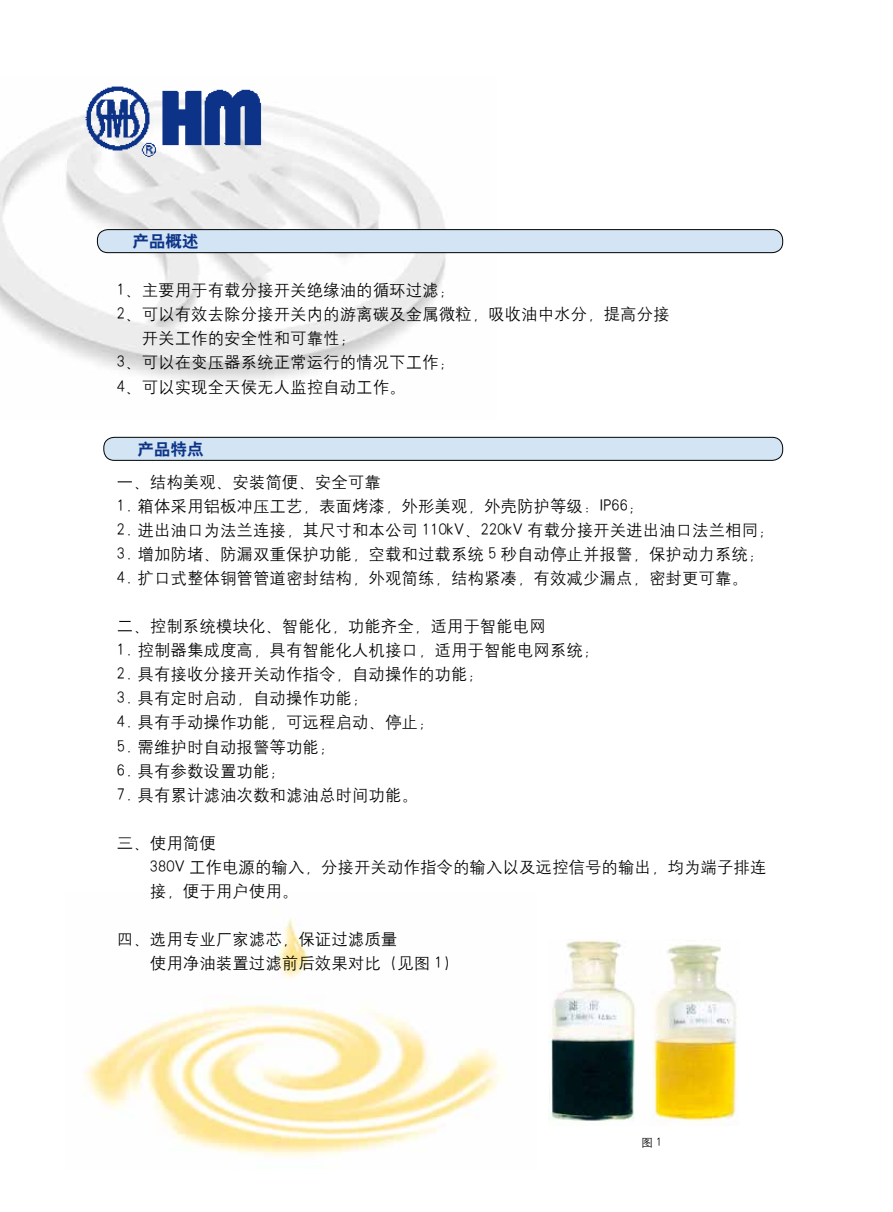
<style>
.page{position:relative;width:893px;height:1212px;background:#fff}
.page>*{position:absolute;margin:0;border:0;box-sizing:border-box;transform-origin:0 0}
.t1{font:16.5px/24px "H Yg 2 gj";color:#000}
.t2{font:16.5px "H Yb 2 gj";color:#0c3388}
.t3{font:12px "H Yg 2 gj";color:#000}
</style>
<div class="page">
<img style="left:84px;top:917px;width:417px;height:240px">
<img style="left:0;top:110px;width:497px;height:272px">
<img style="left:65px;top:86px;width:221px;height:96px">
<div style="left:97px;top:230px;width:686px;height:23px;background:#d3e5f4;border-radius:10px"></div>
<div style="left:97px;top:229px;width:686px;height:24px;border:1px solid #000;border-radius:10px"></div>
<img style="left:548px;top:940px;width:190px;height:186px">
<div style="left:104px;top:437px;width:679px;height:23px;background:#d3e5f4;border-radius:10px"></div>
<div style="left:103px;top:437px;width:680px;height:24px;border:1px solid #000;border-radius:10px"></div>
<p class="t2" style="left:133px;top:233px;width:67px">产品概述</p>
<p class="t1" style="left:117px;top:278px;width:340px">1、主要用于有载分接开关绝缘油的循环过滤；</p>
<p class="t1" style="left:117px;top:302px;width:554px">2、可以有效去除分接开关内的游离碳及金属微粒，吸收油中水分，提高分接</p>
<p class="t1" style="left:142px;top:326px;width:216px">开关工作的安全性和可靠性；</p>
<p class="t1" style="left:117px;top:350px;width:340px">3、可以在变压器系统正常运行的情况下工作；</p>
<p class="t1" style="left:117px;top:374px;width:290px">4、可以实现全天侯无人监控自动工作。</p>
<p class="t2" style="left:138px;top:440px;width:67px">产品特点</p>
<p class="t1" style="left:117px;top:470px;width:266px">一、结构美观、安装简便、安全可靠</p>
<p class="t1" style="left:117px;top:494px;width:529px">1. 箱体采用铝板冲压工艺，表面烤漆，外形美观，外壳防护等级：IP66；</p>
<p class="t1" style="left:117px;top:518px;width:659px">2. 进出油口为法兰连接，其尺寸和本公司 110kV、220kV 有载分接开关进出油口法兰相同；</p>
<p class="t1" style="left:117px;top:542px;width:649px">3. 增加防堵、防漏双重保护功能，空载和过载系统 5 秒自动停止并报警，保护动力系统；</p>
<p class="t1" style="left:117px;top:566px;width:633px">4. 扩口式整体铜管管道密封结构，外观简练，结构紧凑，有效减少漏点，密封更可靠。</p>
<p class="t1" style="left:117px;top:614px;width:431px">二、控制系统模块化、智能化，功能齐全，适用于智能电网</p>
<p class="t1" style="left:117px;top:638px;width:484px">1. 控制器集成度高，具有智能化人机接口，适用于智能电网系统；</p>
<p class="t1" style="left:117px;top:662px;width:369px">2. 具有接收分接开关动作指令，自动操作的功能；</p>
<p class="t1" style="left:117px;top:686px;width:253px">3. 具有定时启动，自动操作功能；</p>
<p class="t1" style="left:117px;top:710px;width:319px">4. 具有手动操作功能，可远程启动、停止；</p>
<p class="t1" style="left:117px;top:734px;width:220px">5. 需维护时自动报警等功能；</p>
<p class="t1" style="left:117px;top:758px;width:171px">6. 具有参数设置功能；</p>
<p class="t1" style="left:117px;top:782px;width:303px">7. 具有累计滤油次数和滤油总时间功能。</p>
<p class="t1" style="left:150px;top:830px;width:618px;text-indent:-33px">三、使用简便<br>380V 工作电源的输入，分接开关动作指令的输入以及远控信号的输出，均为端子排连接，便于用户使用。</p>
<p class="t1" style="left:150px;top:926px;width:311px;text-indent:-33px">四、选用专业厂家滤芯，保证过滤质量<br>使用净油装置过滤前后效果对比（见图 1）</p>
<p class="t3" style="left:641px;top:1136px;width:22px">图1</p>
</div>
